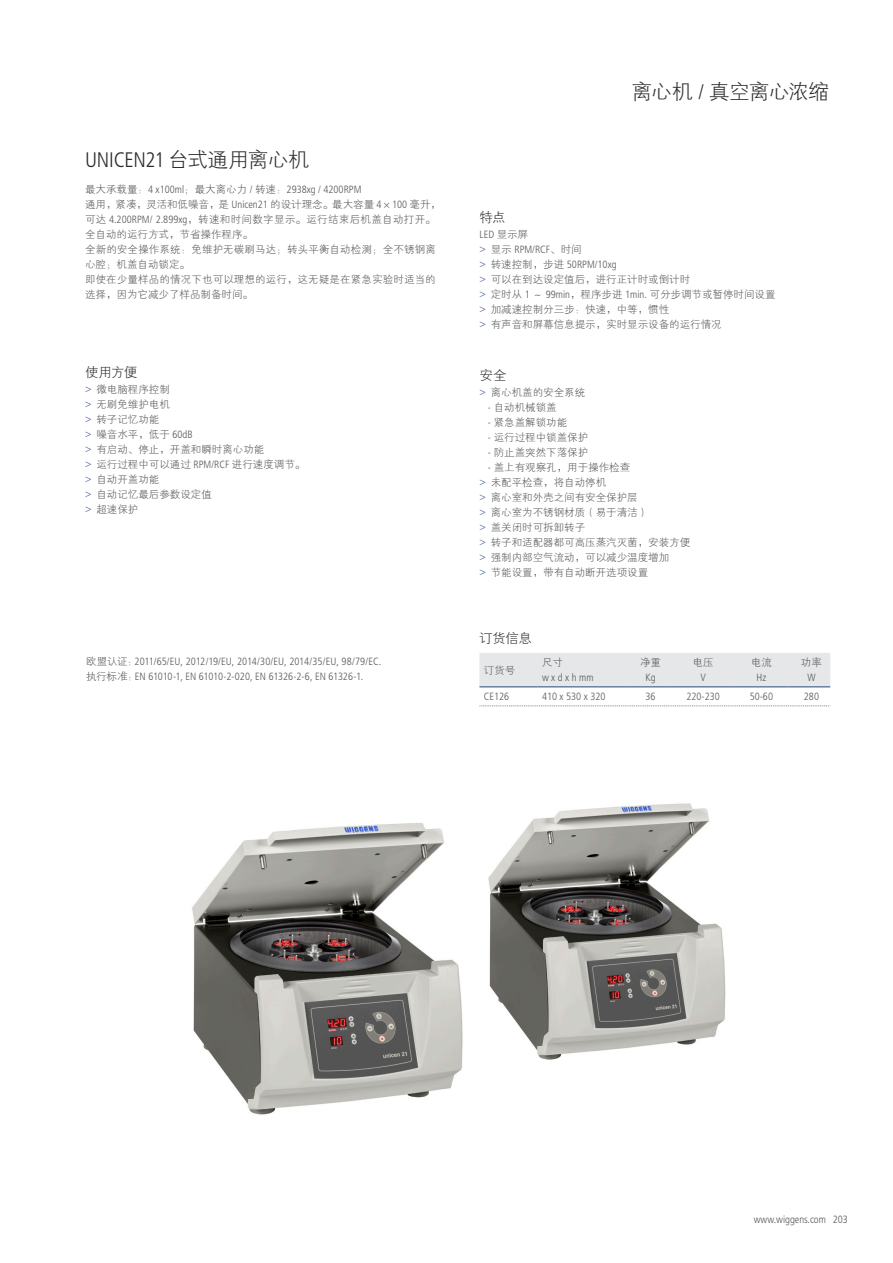
<style>
.page{position:relative;width:893px;height:1263px;background:#fff}
.page>*{position:absolute;margin:0;border:0;box-sizing:border-box;transform-origin:0 0}
.t1{font:300 condensed 21px "Frutiger LT Std";letter-spacing:-.02em;color:#2e2b2c}
.t2{font:21px "FZXH1 JW GB1 0";letter-spacing:-.05em;color:#2e2b2c}
.W-正文-无项目符号{font:13.5px "FZXH1 JW GB1 0";letter-spacing:-.04em;color:#2e2b2c}
.W-正文前段距-无项目符号{font:13.5px "FZXH1 JW GB1 0";color:#2e2b2c}
.W-正文-无项目符号-2{font:10.5px/15px "FZXH1 JW GB1 0";color:#57585a}
.W-正文-无项目符号-3{font:300 condensed 10.5px "Frutiger LT Std";color:#57585a}
.W-正文-无项目符号-4{font:300 condensed 10.5px "Frutiger LT Std";letter-spacing:-.02em;color:#57585a}
.W-正文前段距-无项目符号-2{font:300 condensed 10.5px "Frutiger LT Std";color:#57585a}
.s1{font-family:"FZXH1 JW GB1 0";font-weight:400;font-stretch:normal}
.s2{font-family:"Frutiger LT Std";font-weight:300;font-stretch:condensed}
.s3{font-family:"Helvetica Neue LT Std";font-weight:300;font-stretch:condensed;color:#3e5989}
.s4{font-family:"Helvetica Neue LT Std";color:#3e5989}
</style>
<div class="page">
<div style="left:479px;top:653px;width:351px;height:33px;background:#e6e7e9"></div>
<hr style="left:479px;top:686px;width:59px;height:1px;background:#3e5989">
<hr style="left:538px;top:686px;width:87px;height:1px;background:#3e5989">
<hr style="left:625px;top:686px;width:47px;height:1px;background:#3e5989">
<hr style="left:672px;top:686px;width:58px;height:1px;background:#3e5989">
<hr style="left:730px;top:686px;width:58px;height:1px;background:#3e5989">
<hr style="left:788px;top:686px;width:42px;height:1px;background:#3e5989">
<svg style="left:479px;top:706px;width:352px;height:1px"></svg>
<img style="left:192px;top:823px;width:271px;height:292px">
<img style="left:488px;top:803px;width:238px;height:257px">
<p class="t1" style="left:85px;top:148px;width:226px">UNICEN21 <span class="s1">台式通用离心机</span></p>
<p class="W-正文前段距-无项目符号-2" style="left:85px;top:184px;width:278px"><span class="s1">最大承载量：</span>4 x100ml<span class="s1">；最大离心力</span> / <span class="s1">转速：</span>2938xg / 4200RPM</p>
<p class="W-正文-无项目符号-2" style="left:85px;top:197px;width:358px">通用，紧凑，灵活和低噪音，是 <span class="s2">Unicen21</span> 的设计理念。最大容量 <span class="s2">4</span>×<span class="s2">100</span> 毫升，可达 <span class="s2">4.200RPM/ 2.899xg</span>，转速和时间数字显示。运行结束后机盖自动打开。全自动的运行方式，节省操作程序。</p>
<p class="W-正文-无项目符号-2" style="left:85px;top:242px;width:352px">全新的安全操作系统：免维护无碳刷马达；转头平衡自动检测；全不锈钢离心腔；机盖自动锁定。</p>
<p class="W-正文-无项目符号-2" style="left:85px;top:272px;width:352px">即使在少量样品的情况下也可以理想的运行，这无疑是在紧急实验时适当的选择，因为它减少了样品制备时间。</p>
<p class="W-正文-无项目符号" style="left:85px;top:365px;width:54px">使用方便</p>
<p class="W-正文-无项目符号-2" style="left:85px;top:382px;width:86px"><span class="s3">&gt;</span> 微电脑程序控制</p>
<p class="W-正文-无项目符号-2" style="left:85px;top:397px;width:86px"><span class="s3">&gt;</span> 无刷免维护电机</p>
<p class="W-正文-无项目符号-2" style="left:85px;top:412px;width:76px"><span class="s3">&gt;</span> 转子记忆功能</p>
<p class="W-正文-无项目符号-2" style="left:85px;top:427px;width:109px"><span class="s3">&gt;</span> 噪音水平，低于 <span class="s2">60dB</span></p>
<p class="W-正文-无项目符号-2" style="left:85px;top:442px;width:181px"><span class="s3">&gt;</span> 有启动、停止，开盖和瞬时离心功能</p>
<p class="W-正文-无项目符号-2" style="left:85px;top:457px;width:222px"><span class="s3">&gt;</span> 运行过程中可以通过 <span class="s2">RPM/RCF</span> 进行速度调节。</p>
<p class="W-正文-无项目符号-2" style="left:85px;top:472px;width:76px"><span class="s3">&gt;</span> 自动开盖功能</p>
<p class="W-正文-无项目符号-2" style="left:85px;top:487px;width:128px"><span class="s3">&gt;</span> 自动记忆最后参数设定值</p>
<p class="W-正文-无项目符号-2" style="left:85px;top:502px;width:55px"><span class="s3">&gt;</span> 超速保护</p>
<p class="W-正文-无项目符号-3" style="left:86px;top:655px;width:297px"><span class="s1">欧盟认证：</span>2011/65/EU, 2012/19/EU, 2014/30/EU, 2014/35/EU, 98/79/EC.</p>
<p class="W-正文-无项目符号-4" style="left:86px;top:670px;width:279px"><span class="s1">执行标准：</span>EN 61010-1, EN 61010-2-020, EN 61326-2-6, EN 61326-1.</p>
<h1 class="t2" style="left:632px;top:80px;width:199px">离心机 <span class="s2">/</span> 真空离心浓缩</h1>
<p class="W-正文-无项目符号" style="left:479px;top:210px;width:28px">特点</p>
<p class="W-正文-无项目符号-3" style="left:479px;top:228px;width:50px">LED <span class="s1">显示屏</span></p>
<p class="W-正文-无项目符号-3" style="left:479px;top:243px;width:104px"><span class="s4">&gt;</span> <span class="s1">显示</span> RPM/RCF<span class="s1">、时间</span></p>
<p class="W-正文-无项目符号-3" style="left:479px;top:258px;width:139px"><span class="s4">&gt;</span> <span class="s1">转速控制，步进</span> 50RPM/10xg</p>
<p class="W-正文-无项目符号-2" style="left:479px;top:272px;width:212px"><span class="s3">&gt;</span> 可以在到达设定值后，进行正计时或倒计时</p>
<p class="W-正文-无项目符号-2" style="left:479px;top:287px;width:298px"><span class="s3">&gt;</span> 定时从 <span class="s2">1</span> ～ <span class="s2">99min</span>，程序步进 <span class="s2">1min.</span> 可分步调节或暂停时间设置</p>
<p class="W-正文-无项目符号-2" style="left:479px;top:302px;width:191px"><span class="s3">&gt;</span> 加减速控制分三步：快速，中等，惯性</p>
<p class="W-正文-无项目符号-2" style="left:479px;top:317px;width:244px"><span class="s3">&gt;</span> 有声音和屏幕信息提示，实时显示设备的运行情况</p>
<p class="W-正文前段距-无项目符号" style="left:479px;top:368px;width:29px">安全</p>
<p class="W-正文-无项目符号-2" style="left:479px;top:385px;width:107px"><span class="s3">&gt;</span> 离心机盖的安全系统</p>
<p class="W-正文-无项目符号-2" style="left:488px;top:400px;width:70px"><span class="s2">-</span> 自动机械锁盖</p>
<p class="W-正文-无项目符号-2" style="left:488px;top:415px;width:81px"><span class="s2">-</span> 紧急盖解锁功能</p>
<p class="W-正文-无项目符号-2" style="left:488px;top:430px;width:102px"><span class="s2">-</span> 运行过程中锁盖保护</p>
<p class="W-正文-无项目符号-2" style="left:488px;top:445px;width:102px"><span class="s2">-</span> 防止盖突然下落保护</p>
<p class="W-正文-无项目符号-2" style="left:488px;top:460px;width:144px"><span class="s2">-</span> 盖上有观察孔，用于操作检查</p>
<p class="W-正文-无项目符号-2" style="left:479px;top:475px;width:128px"><span class="s3">&gt;</span> 未配平检查，将自动停机</p>
<p class="W-正文-无项目符号-2" style="left:479px;top:490px;width:160px"><span class="s3">&gt;</span> 离心室和外壳之间有安全保护层</p>
<p class="W-正文-无项目符号-2" style="left:479px;top:505px;width:170px"><span class="s3">&gt;</span> 离心室为不锈钢材质（易于清洁）</p>
<p class="W-正文-无项目符号-2" style="left:479px;top:520px;width:107px"><span class="s3">&gt;</span> 盖关闭时可拆卸转子</p>
<p class="W-正文-无项目符号-2" style="left:479px;top:535px;width:212px"><span class="s3">&gt;</span> 转子和适配器都可高压蒸汽灭菌，安装方便</p>
<p class="W-正文-无项目符号-2" style="left:479px;top:550px;width:191px"><span class="s3">&gt;</span> 强制内部空气流动，可以减少温度增加</p>
<p class="W-正文-无项目符号-2" style="left:479px;top:565px;width:170px"><span class="s3">&gt;</span> 节能设置，带有自动断开选项设置</p>
<p class="W-正文-无项目符号" style="left:479px;top:631px;width:54px">订货信息</p>
<p class="W-正文-无项目符号-2" style="left:484px;top:663px;width:33px">订货号</p>
<p class="W-正文-无项目符号-2" style="left:542px;top:655px;width:22px">尺寸</p>
<p class="W-正文-无项目符号-3" style="left:542px;top:671px;width:53px">w x d x h mm</p>
<p class="W-正文-无项目符号-2" style="left:640px;top:655px;width:22px">净重</p>
<p class="W-正文-无项目符号-3" style="left:645px;top:671px;width:12px">Kg</p>
<p class="W-正文-无项目符号-2" style="left:693px;top:655px;width:22px">电压</p>
<p class="W-正文-无项目符号-3" style="left:700px;top:671px;width:7px">V</p>
<p class="W-正文-无项目符号-2" style="left:751px;top:655px;width:23px">电流</p>
<p class="W-正文-无项目符号-3" style="left:757px;top:671px;width:11px">Hz</p>
<p class="W-正文-无项目符号-2" style="left:801px;top:655px;width:22px">功率</p>
<p class="W-正文-无项目符号-3" style="left:807px;top:671px;width:10px">W</p>
<p class="W-正文-无项目符号-3" style="left:484px;top:690px;width:27px">CE126</p>
<p class="W-正文-无项目符号-3" style="left:542px;top:690px;width:65px">410 x 530 x 320</p>
<p class="W-正文-无项目符号-3" style="left:646px;top:690px;width:12px">36</p>
<p class="W-正文-无项目符号-3" style="left:686px;top:690px;width:35px">220-230</p>
<p class="W-正文-无项目符号-3" style="left:750px;top:690px;width:25px">50-60</p>
<p class="W-正文-无项目符号-3" style="left:804px;top:690px;width:17px">280</p>
<p class="W-正文-无项目符号-3" style="left:754px;top:1213px;width:96px">www.wiggens.com 203</p>
</div>
